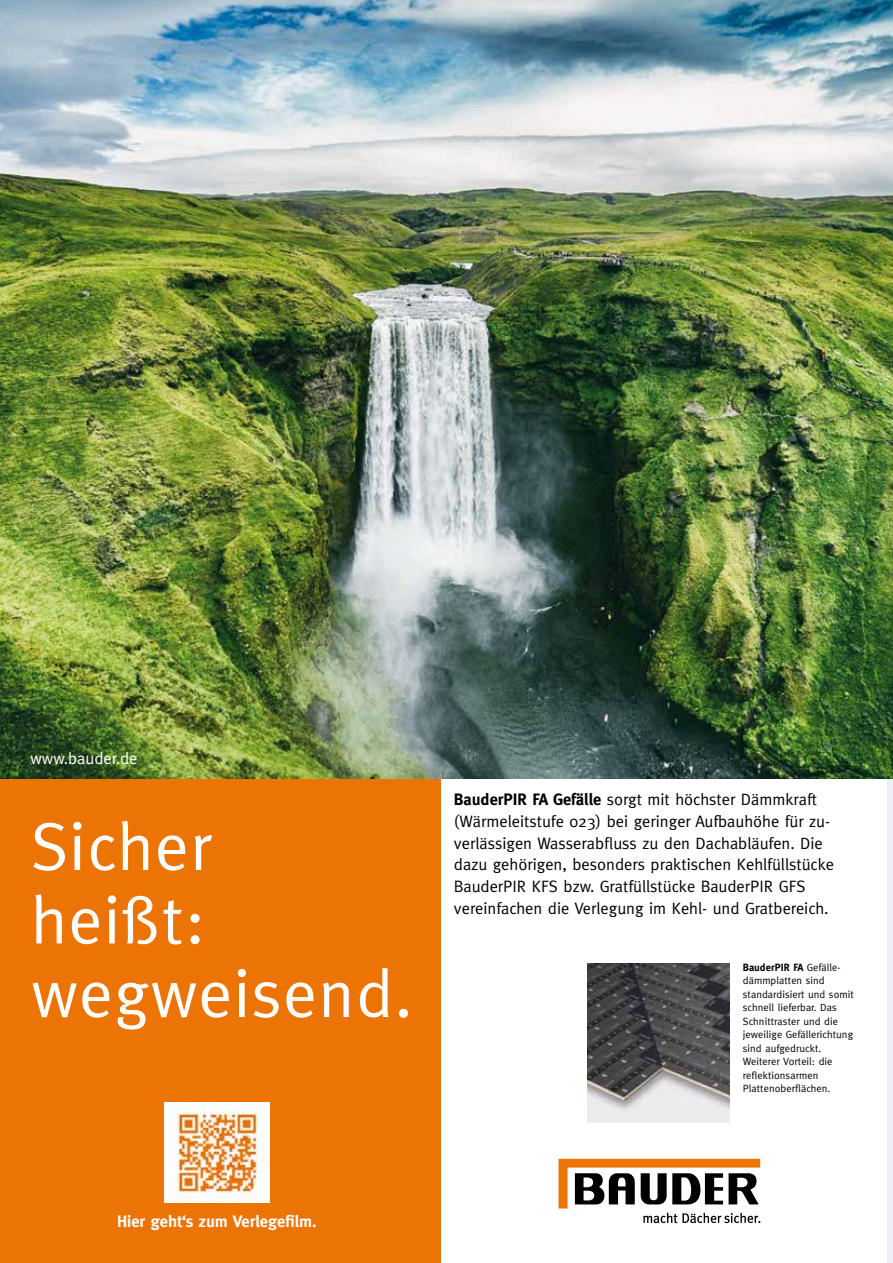
<style>
.page{position:relative;width:893px;height:1263px;background:#fff}
.page>*{position:absolute;margin:0;border:0;box-sizing:border-box;transform-origin:0 0}
.t1{font:67.5px/73.5px "Meta";letter-spacing:.02em;color:#fff}
.t2{font:16.5px/21.8px "Meta";color:#000}
.t3{font:700 16.5px "Meta";color:#fff}
.t4{font:16.5px "Meta";color:#fff}
.t5{font:10.5px/13.5px "Meta";letter-spacing:.005em;color:#000}
.s1{font-weight:700}
</style>
<div class="page">
<div style="left:0;top:776px;width:440px;height:487px;background:#ec7405"></div>
<img style="left:0;top:0;width:893px;height:778px">
<svg style="left:558px;top:1159px;width:202px;height:64px"></svg>
<img style="left:588px;top:963px;width:142px;height:159px">
<div style="left:165px;top:1102px;width:105px;height:100px;background:#fff"></div>
<img style="left:169px;top:1104px;width:97px;height:97px">
<p class="t4" style="left:30px;top:748px;width:109px">www.bauder.de</p>
<h1 class="t1" style="left:31px;top:809px;width:383px">Sicher<br>heißt: wegweisend.</h1>
<p class="t2" style="left:454px;top:788px;width:382px"><span class="s1">BauderPIR FA Gefälle</span> sorgt mit höchster Dämmkraft (Wärmeleitstufe 023) bei geringer Aufbauhöhe für zu&shy;verlässigen Wasserabfluss zu den Dachabläufen. Die dazu gehörigen, besonders praktischen Kehlfüllstücke BauderPIR KFS bzw. Gratfüllstücke BauderPIR GFS vereinfachen die Verlegung im Kehl- und Gratbereich.</p>
<p class="t5" style="left:743px;top:960px;width:112px"><span class="s1">BauderPIR FA</span> Gefälle&shy;dämmplatten sind standardisiert und somit schnell lieferbar. Das<br>Schnittraster und die jeweilige Gefällerichtung sind aufgedruckt.<br>Weiterer Vorteil: die reflektionsarmen<br>Plattenoberflächen.</p>
<p class="t3" style="left:117px;top:1211px;width:201px">Hier geht‘s zum Verlegefilm.</p>
</div>
